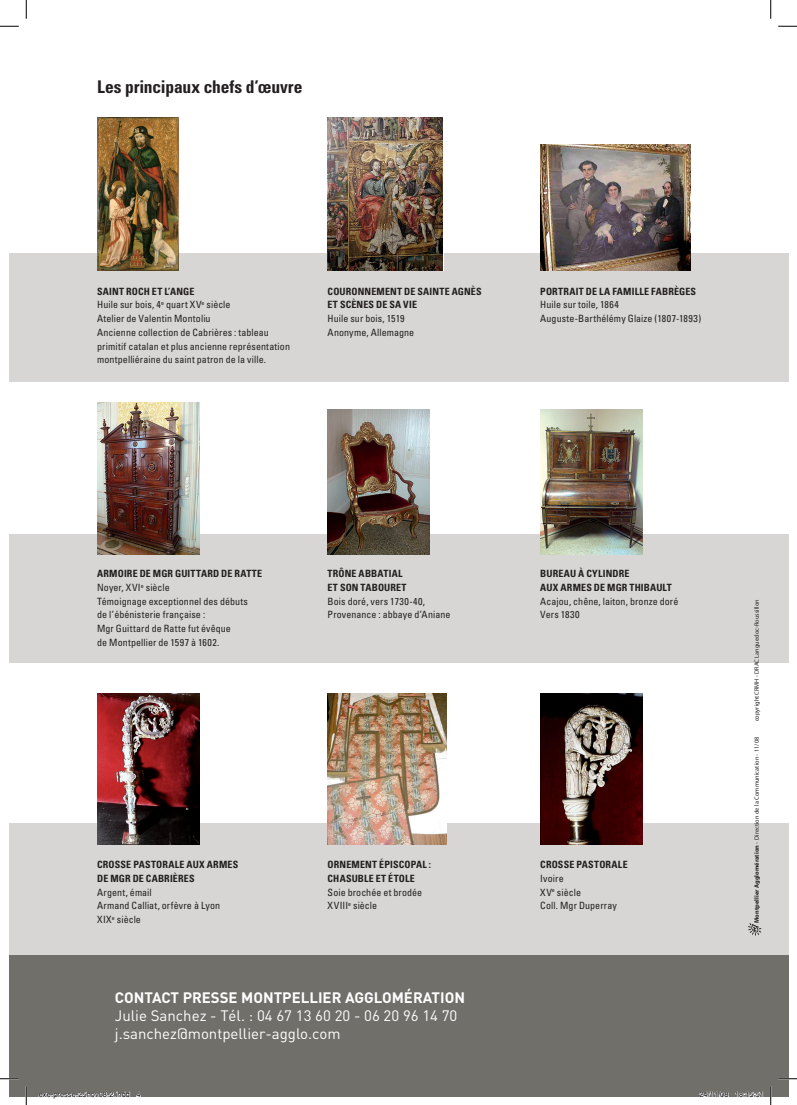
<style>
.page{position:relative;width:797px;height:1105px;background:#fff}
.page>*{position:absolute;margin:0;border:0;box-sizing:border-box;transform-origin:0 0}
.t1{font:700 condensed 17.5px "Univers";color:#231f20}
.t2{font:15px/18px "DIN";color:#fff}
.t3{font:700 15px "DIN";color:#fff}
.t4{font:condensed 10px/13.8px "Univers";letter-spacing:.01em;color:#231f20}
.t5{font:700 condensed 10px/13.8px "Univers";letter-spacing:.025em;color:#231f20}
.t6{font:700 condensed 10px "Univers";letter-spacing:.08em;color:#231f20}
.t7{font:7.5px "Helvetica";color:#000}
.t8{font:6.25px "Myriad";letter-spacing:.01em;color:#231f20}
.s1{font-weight:700}
</style>
<div class="page">
<div style="left:9px;top:823px;width:779px;height:140px;background:#d8d6d4"></div>
<div style="left:9px;top:534px;width:779px;height:128px;background:#d8d6d4"></div>
<div style="left:9px;top:253px;width:779px;height:129px;background:#d8d6d4"></div>
<svg style="left:748px;top:923px;width:13px;height:12px"></svg>
<div style="left:9px;top:955px;width:779px;height:141px;background:#716f6a"></div>
<img style="left:98px;top:117px;width:80px;height:154px">
<img style="left:327px;top:117px;width:116px;height:154px">
<img style="left:540px;top:144px;width:150px;height:127px">
<img style="left:540px;top:410px;width:102px;height:144px">
<img style="left:327px;top:410px;width:102px;height:144px">
<img style="left:97px;top:403px;width:102px;height:151px">
<img style="left:540px;top:693px;width:102px;height:152px">
<img style="left:97px;top:693px;width:102px;height:152px">
<img style="left:327px;top:693px;width:119px;height:152px">
<svg style="left:0;top:25px;width:19px;height:2px"></svg>
<svg style="left:778px;top:25px;width:19px;height:2px"></svg>
<svg style="left:0;top:1078px;width:19px;height:1px"></svg>
<svg style="left:778px;top:1078px;width:19px;height:1px"></svg>
<svg style="left:25px;top:0;width:2px;height:19px"></svg>
<svg style="left:25px;top:1086px;width:2px;height:19px"></svg>
<svg style="left:770px;top:0;width:1px;height:19px"></svg>
<svg style="left:770px;top:1086px;width:1px;height:19px"></svg>
<svg style="left:38px;top:1091px;width:92px;height:6px"></svg>
<svg style="left:136px;top:1092px;width:5px;height:5px"></svg>
<svg style="left:699px;top:1091px;width:30px;height:6px"></svg>
<svg style="left:735px;top:1092px;width:28px;height:5px"></svg>
<h1 class="t1" style="left:97px;top:76px;width:207px">LES PRINCIPAUX CHEFS D’ŒUVRE</h1>
<p class="t5" style="left:327px;top:284px;width:154px;text-indent:18px">RONNEMENT DE SAINTE AGNÈS<br>ET SCÈNES DE SA VIE</p>
<p class="t4" style="left:327px;top:312px;width:88px">Huile sur bois, 1519<br>Anonyme, Allemagne</p>
<p class="t4" style="left:97px;top:284px;width:194px"><span class="s1">SAINT ROCH ET L’ANGE<br></span>Huile sur bois, 4<sup>e</sup> quart XV<sup>e</sup> siècle<br>Atelier de Valentin Montoliu<br>Ancienne collection de Cabrières : tableau primitif catalan et plus ancienne représentation montpelliéraine du saint patron de la ville.</p>
<p class="t5" style="left:327px;top:284px;width:7px">COU</p>
<p class="t6" style="left:540px;top:285px;width:79px">PORTRAIT DE LA FAMILL</p>
<p class="t5" style="left:644px;top:284px;width:52px">E FABRÈGES</p>
<p class="t4" style="left:540px;top:298px;width:162px">Huile sur toile, 1864<br>Auguste-Barthélémy Glaize (1807-1893)</p>
<p class="t5" style="left:97px;top:567px;width:91px">ARMOIRE DE MGR GUITTA</p>
<p class="t5" style="left:207px;top:567px;width:34px">RD DE RATT</p>
<p class="t5" style="left:257px;top:567px;width:6px">E</p>
<p class="t4" style="left:97px;top:580px;width:152px">Noyer, XVI<sup>e</sup> siècle<br>Témoignage exceptionnel des débuts de l’ébénisterie française :<br>Mgr Guittard de Ratte fut évêque<br>de Montpellier de 1597 à 1602.</p>
<p class="t5" style="left:327px;top:567px;width:40px">TRÔNE ABBATIAL<br>ETSON TABOU</p>
<p class="t5" style="left:390px;top:580px;width:15px">RET</p>
<p class="t4" style="left:327px;top:594px;width:124px">Bois doré, vers 1730-40,<br>Provenance : abbaye d’Aniane</p>
<p class="t5" style="left:97px;top:858px;width:43px">CROSSE PASTO</p>
<p class="t5" style="left:162px;top:858px;width:32px">RALE AUX</p>
<p class="t5" style="left:207px;top:858px;width:32px">ARMES</p>
<p class="t5" style="left:97px;top:871px;width:56px">DE MGR DE CAB</p>
<p class="t5" style="left:164px;top:871px;width:31px">RIÈRES</p>
<p class="t4" style="left:97px;top:885px;width:124px">Argent, émail<br>Armand Calliat, orfèvre à Lyon<br>XIX<sup>e</sup> siècle</p>
<p class="t5" style="left:327px;top:858px;width:84px">ORNEMENT ÉPISCOPAL</p>
<p class="t5" style="left:429px;top:858px;width:4px">:</p>
<p class="t5" style="left:327px;top:871px;width:19px">CHASUBL</p>
<p class="t5" style="left:369px;top:871px;width:48px">E ET ÉTOLE</p>
<p class="t4" style="left:327px;top:885px;width:96px">Soie brochée et brodée<br>XVIII<sup>e</sup> siècle</p>
<h2 class="t3" style="left:115px;top:987px;width:149px">CONTACT PRESSE MONTPELL</h2>
<h2 class="t3" style="left:318px;top:987px;width:66px">IER AGGLOM</h2>
<h2 class="t3" style="left:404px;top:987px;width:51px">ÉRATION</h2>
<h2 class="t2" style="left:115px;top:1006px;width:344px">Julie Sanchez - Tél. : 04 67 13 60 20 - 06 20 96 14 70 j.sanchez@montpellier-agglo.com</h2>
<p class="t5" style="left:540px;top:567px;width:91px">BUREAU À CYLINDRE<br>AUX</p>
<p class="t5" style="left:560px;top:580px;width:87px">ARMES DE MGR THIBAULT</p>
<p class="t4" style="left:540px;top:594px;width:140px">Acajou, chêne, laiton, bronze doré<br>Vers 1830</p>
<p class="t5" style="left:540px;top:858px;width:43px">CROSSE PASTO</p>
<p class="t5" style="left:605px;top:858px;width:24px">RALE</p>
<p class="t4" style="left:540px;top:871px;width:78px">Ivoire<br>XV<sup>e</sup> siècle<br>Coll. Mgr Duperray</p>
<p class="t8" style="left:753px;top:721px;width:124px;rotate:-90deg">copyright CRMH - DRAC Languedoc-Roussillon</p>
<p class="t8" style="left:753px;top:923px;width:188px;rotate:-90deg"><span class="s1">Montpellier Agglomération</span> - Direction de la Communication - 11/08</p>
<p class="t7" style="left:39px;top:1089px;width:103px">exe-presse-25nov08-2.indd 4</p>
<p class="t7" style="left:699px;top:1089px;width:66px">24/11/08 18:15:51</p>
</div>
